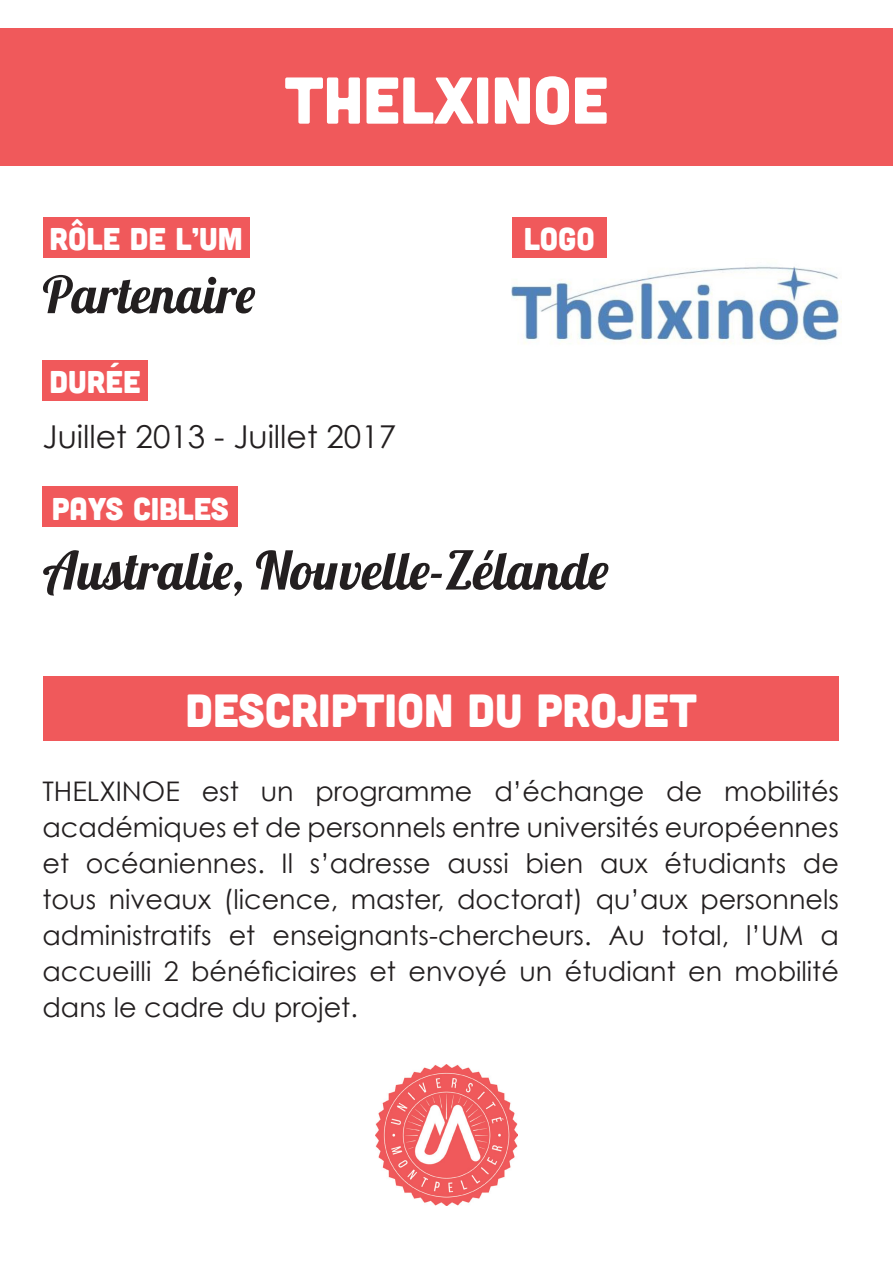
<style>
.page{position:relative;width:893px;height:1263px;background:#fff}
.page>*{position:absolute;margin:0;border:0;box-sizing:border-box;transform-origin:0 0}
.t1{font:66px "Cubano";color:#fff}
.t2{font:52.5px "Lobster 1.4";color:#231f20}
.t3{font:51px "Lobster 1.4";color:#231f20}
.t4{font:46.5px "Cubano";color:#fff}
.t5{font:31.5px "Cubano";color:#fff}
.t6{font:31.5px "Century Gothic";color:#231f20}
.t7{font:27px/36px "Century Gothic";color:#231f20;text-align:justify}
</style>
<div class="page">
<div style="left:0;top:29px;width:893px;height:137px;background:#f0595b"></div>
<div style="left:512px;top:217px;width:95px;height:40px;background:#f0595b"></div>
<div style="left:43px;top:217px;width:207px;height:40px;background:#f0595b"></div>
<div style="left:42px;top:360px;width:106px;height:40px;background:#f0595b"></div>
<div style="left:43px;top:487px;width:195px;height:40px;background:#f0595b"></div>
<div style="left:44px;top:676px;width:795px;height:65px;background:#f0595b"></div>
<img style="left:376px;top:1064px;width:141px;height:142px">
<img style="left:512px;top:266px;width:328px;height:78px">
<p class="t1" style="left:285px;top:58px;width:325px">THELXINOE</p>
<p class="t5" style="left:50px;top:218px;width:195px">RÔLE DE L’UM</p>
<p class="t5" style="left:524px;top:218px;width:73px">LOGO</p>
<p class="t3" style="left:43px;top:262px;width:214px">Partenaire</p>
<p class="t5" style="left:50px;top:361px;width:93px">DURÉE</p>
<p class="t6" style="left:42px;top:418px;width:355px">Juillet 2013 - Juillet 2017</p>
<p class="t5" style="left:52px;top:488px;width:178px">PAYS CIBLES</p>
<p class="t2" style="left:43px;top:537px;width:567px">Australie, Nouvelle-Zélande</p>
<p class="t4" style="left:186px;top:681px;width:513px">DESCRIPTION DU PROJET</p>
<p class="t7" style="left:42px;top:773px;width:798px">THELXINOE est un programme d’échange de mobilités académiques et de personnels entre universités européennes et océaniennes. Il s’adresse aussi bien aux étudiants de tous niveaux (licence, master, doctorat) qu’aux personnels administratifs et enseignants-chercheurs. Au total, l’UM a accueilli 2 bénéficiaires et envoyé un étudiant en mobilité dans le cadre du projet.</p>
</div>
